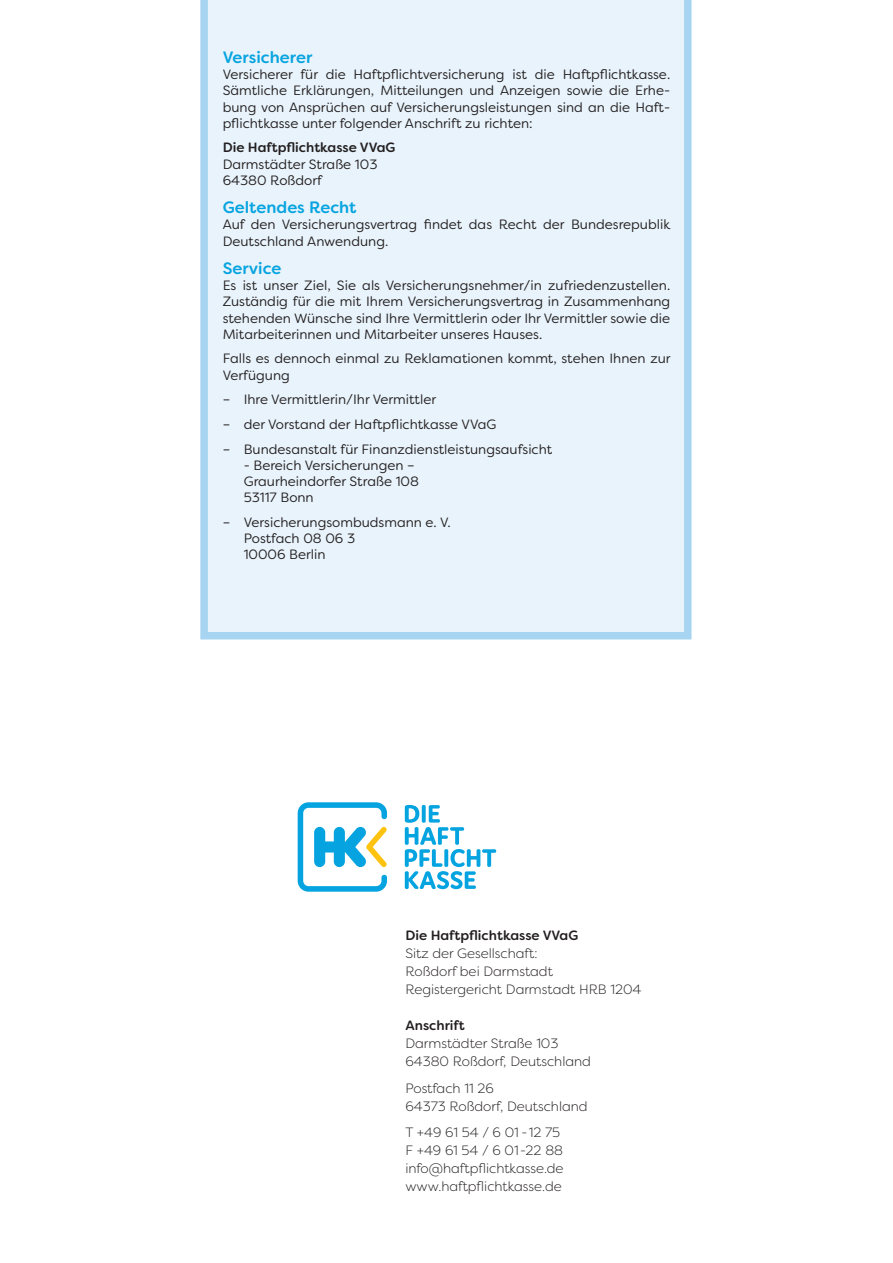
<style>
.page{position:relative;width:893px;height:1263px;background:#fff}
.page>*{position:absolute;margin:0;border:0;box-sizing:border-box;transform-origin:0 0}
.t1{font:500 16.5px "Filson Soft";color:#05a4e0}
.t2{font:13.5px/16.2px "Filson Soft";color:#231f20;text-align:justify}
.t3{font:300 13.5px "Filson Soft";color:#231f20}
.t4{font:500 13.5px "Filson Soft";color:#231f20}
</style>
<div class="page">
<div style="left:200px;top:0;width:492px;height:639px;background:#e8f3fb"></div>
<svg style="left:405px;top:805px;width:91px;height:84px"></svg>
<svg style="left:298px;top:802px;width:89px;height:90px"></svg>
<p class="t1" style="left:223px;top:47px;width:91px">Versicherer</p>
<p class="t2" style="left:223px;top:66px;width:449px">Versicherer für die Haftpflichtversicherung ist die Haftpflichtkasse.<br>Sämtliche Erklärungen, Mitteilungen und Anzeigen sowie die Erhe&shy;bung von Ansprüchen auf Versicherungsleistungen sind an die Haft&shy;pflichtkasse unter folgender Anschrift zu richten:</p>
<p class="t4" style="left:223px;top:139px;width:174px">Die Haftpflichtkasse VVaG</p>
<p class="t2" style="left:223px;top:156px;width:156px">Darmstädter Straße 103</p>
<p class="t2" style="left:223px;top:172px;width:101px">64380 Roßdorf</p>
<p class="t1" style="left:223px;top:197px;width:135px">Geltendes Recht</p>
<p class="t2" style="left:223px;top:216px;width:449px">Auf den Versicherungsvertrag findet das Recht der Bundesrepublik<br>Deutschland Anwendung.</p>
<p class="t1" style="left:223px;top:257px;width:60px">Service</p>
<p class="t2" style="left:223px;top:277px;width:449px">Es ist unser Ziel, Sie als Versicherungsnehmer/in zufriedenzustellen.<br>Zuständig für die mit Ihrem Versicherungsvertrag in Zusammenhang stehenden Wünsche sind Ihre Vermittlerin oder Ihr Vermittler sowie die Mitarbeiterinnen und Mitarbeiter unseres Hauses.</p>
<p class="t2" style="left:223px;top:350px;width:449px">Falls es dennoch einmal zu Reklamationen kommt, stehen Ihnen zur<br>Verfügung</p>
<p class="t2" style="left:223px;top:391px;width:215px">– Ihre Vermittlerin/Ihr Vermittler</p>
<p class="t2" style="left:223px;top:416px;width:275px">– der Vorstand der Haftpflichtkasse VVaG</p>
<p class="t2" style="left:223px;top:441px;width:331px">– Bundesanstalt für Finanzdienstleistungsaufsicht</p>
<p class="t2" style="left:244px;top:457px;width:172px">- Bereich Versicherungen –</p>
<p class="t2" style="left:244px;top:473px;width:177px">Graurheindorfer Straße 108</p>
<p class="t2" style="left:244px;top:489px;width:72px">53117 Bonn</p>
<p class="t2" style="left:223px;top:514px;width:230px">– Versicherungsombudsmann e. V.</p>
<p class="t2" style="left:244px;top:530px;width:113px">Postfach 08 06 3</p>
<p class="t2" style="left:244px;top:546px;width:83px">10006 Berlin</p>
<p class="t4" style="left:405px;top:927px;width:174px">Die Haftpflichtkasse VVaG</p>
<p class="t3" style="left:405px;top:945px;width:134px">Sitz der Gesellschaft:</p>
<p class="t3" style="left:405px;top:963px;width:149px">Roßdorf bei Darmstadt</p>
<p class="t3" style="left:405px;top:981px;width:238px">Registergericht Darmstadt HRB 1204</p>
<p class="t4" style="left:405px;top:1017px;width:61px">Anschrift</p>
<p class="t3" style="left:405px;top:1035px;width:154px">Darmstädter Straße 103</p>
<p class="t3" style="left:405px;top:1053px;width:187px">64380 Roßdorf, Deutschland</p>
<p class="t3" style="left:405px;top:1080px;width:90px">Postfach 11 26</p>
<p class="t3" style="left:405px;top:1098px;width:184px">64373 Roßdorf, Deutschland</p>
<p class="t3" style="left:405px;top:1124px;width:156px">T +49 61 54 / 6 01 -12 75</p>
<p class="t3" style="left:405px;top:1142px;width:159px">F +49 61 54 / 6 01-22 88</p>
<p class="t3" style="left:405px;top:1160px;width:160px">info@haftpflichtkasse.de</p>
<p class="t3" style="left:405px;top:1178px;width:158px">www.haftpflichtkasse.de</p>
</div>
